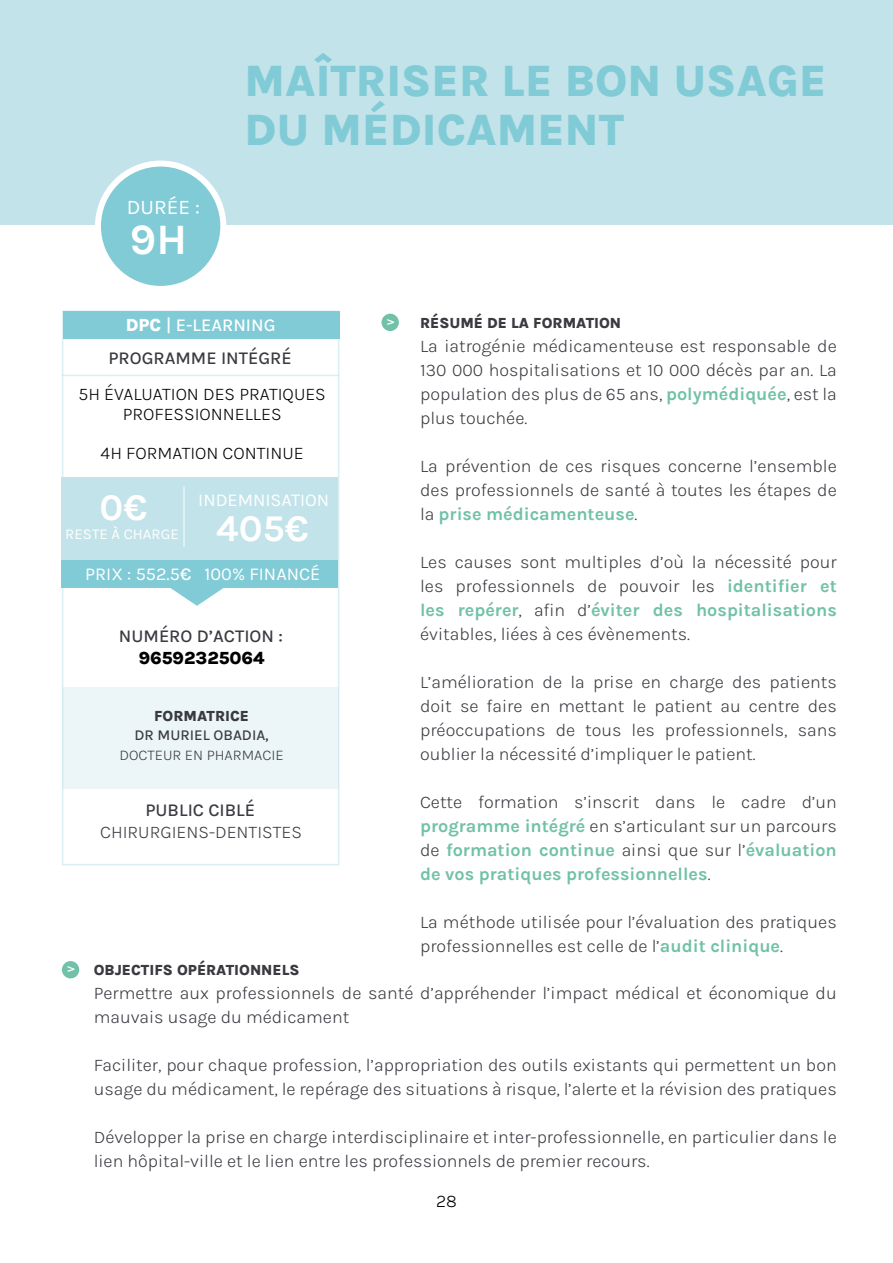
<style>
.page{position:relative;width:893px;height:1263px;background:#fff}
.page>*{position:absolute;margin:0;border:0;box-sizing:border-box;transform-origin:0 0}
.t1{font:800 45px/49.5px "Karla";color:#81cbd6}
.t2{font:700 43.5px "Karla";color:#fff}
.t3{font:700 37.8px "Karla";color:#fff}
.t4{font:20.7px "Karla";color:#fff}
.t5{font:300 18px/24px "Karla";color:#3a3b41;text-align:justify}
.t6{font:300 18px/19.5px "Karla";color:#000;text-align:center}
.t7{font:500 18px "Karla";color:#3a3b41}
.t8{font:18px "Karla";color:#fff}
.t9{font:500 18px "Karla";color:#fff}
.t10{font:800 18px "Karla";color:#000}
.t11{font:800 15px "Karla";color:#3a3b41}
.t12{font:300 15px "Karla";color:#3a3b41}
.t13{font:500 15px "Karla";color:#3a3b41}
.t14{font:15px "Karla";color:#fff}
.t15{font:700 9px "Comic Sans MS";color:#fff}
.s1{font-weight:800}
.s2{font-weight:500}
.s3{font-weight:700;color:#71c1a9}
</style>
<div class="page">
<div style="left:0;top:0;width:893px;height:225px;background:#c1e3e9"></div>
<div style="left:98px;top:164px;width:125px;height:125px;background:#81cbd6;border-radius:50%"></div>
<div style="left:95px;top:161px;width:131px;height:131px;border:6px solid #fff;border-radius:50%"></div>
<div style="left:381px;top:314px;width:18px;height:17px;background:#71c1a9;border-radius:50%"></div>
<svg style="left:61px;top:310px;width:279px;height:556px"></svg>
<div style="left:62px;top:477px;width:276px;height:83px;background:#c1e3e9"></div>
<hr style="left:184px;top:486px;width:1px;height:61px;background:#fff">
<div style="left:63px;top:311px;width:276px;height:27px;background:#81cbd6"></div>
<svg style="left:165px;top:587px;width:64px;height:19px"></svg>
<div style="left:62px;top:687px;width:276px;height:102px;background:#ecf6f8"></div>
<hr style="left:62px;top:375px;width:277px;height:1px;background:#c1e3e9">
<div style="left:62px;top:560px;width:276px;height:27px;background:#81cbd6"></div>
<div style="left:62px;top:961px;width:17px;height:17px;background:#71c1a9;border-radius:50%"></div>
<p class="t4" style="left:127px;top:196px;width:75px">DURÉE :</p>
<h2 class="t2" style="left:130px;top:210px;width:59px">9H</h2>
<h1 class="t1" style="left:244px;top:53px;width:584px">MAÎTRISER LE BON USAGE<br>DU MÉDICAMENT</h1>
<p class="t9" style="left:126px;top:313px;width:151px"><span class="s1">DPC</span> | E-LEARNING</p>
<p class="t7" style="left:108px;top:346px;width:185px">PROGRAMME INTÉGRÉ</p>
<p class="t6" style="left:78px;top:384px;width:249px">5H ÉVALUATION DES PRATIQUES<br>PROFESSIONNELLES</p>
<p class="t6" style="left:101px;top:443px;width:204px">4H FORMATION CONTINUE</p>
<h3 class="t3" style="left:100px;top:482px;width:49px">0€</h3>
<p class="t14" style="left:65px;top:526px;width:115px">RESTE À CHARGE</p>
<p class="t8" style="left:198px;top:490px;width:132px">INDEMNISATION</p>
<h3 class="t3" style="left:216px;top:503px;width:94px">405€</h3>
<p class="t8" style="left:85px;top:564px;width:237px">PRIX : 552.5<span class="s2">€</span> 100% FINANCÉ</p>
<p class="t7" style="left:119px;top:624px;width:165px">NUMÉRO D’ACTION :</p>
<p class="t10" style="left:139px;top:646px;width:127px">96592325064</p>
<p class="t11" style="left:154px;top:705px;width:97px">FORMATRICE</p>
<p class="t13" style="left:134px;top:726px;width:136px">DR MURIEL OBADIA,</p>
<p class="t12" style="left:119px;top:745px;width:166px">DOCTEUR EN PHARMACIE</p>
<p class="t7" style="left:145px;top:798px;width:111px">PUBLIC CIBLÉ</p>
<p class="t5" style="left:100px;top:819px;width:203px">CHIRURGIENS-DENTISTES</p>
<p class="t15" style="left:384px;top:325px;width:8px;rotate:-90deg">V</p>
<p class="t11" style="left:420px;top:312px;width:203px">RÉSUMÉ DE LA FORMATION</p>
<p class="t5" style="left:420px;top:333px;width:418px">La iatrogénie médicamenteuse est responsable de 130 000 hospitalisations et 10 000 décès par an. La population des plus de 65 ans, <span class="s3">polymédiquée</span>, est la plus touchée.</p>
<p class="t5" style="left:420px;top:453px;width:418px">La prévention de ces risques concerne l’ensemble des professionnels de santé à toutes les étapes de la <span class="s3">prise médicamenteuse</span>.</p>
<p class="t5" style="left:420px;top:549px;width:418px">Les causes sont multiples d’où la nécessité pour les professionnels de pouvoir les <span class="s3">identifier et les repérer</span>, afin d’<span class="s3">éviter des hospitalisations </span>évitables, liées à ces évènements.</p>
<p class="t5" style="left:420px;top:669px;width:418px">L’amélioration de la prise en charge des patients doit se faire en mettant le patient au centre des préoccupations de tous les professionnels, sans oublier la nécessité d’impliquer le patient.</p>
<p class="t5" style="left:420px;top:789px;width:418px">Cette formation s’inscrit dans le cadre d’un <span class="s3">programme intégré</span> en s’articulant sur un parcours de <span class="s3">formation continue</span> ainsi que sur l’<span class="s3">évaluation de vos pratiques professionnelles</span>.</p>
<p class="t5" style="left:420px;top:909px;width:418px">La méthode utilisée pour l’évaluation des pratiques professionnelles est celle de l’<span class="s3">audit clinique</span>.</p>
<p class="t15" style="left:65px;top:972px;width:8px;rotate:-90deg">V</p>
<p class="t11" style="left:94px;top:959px;width:207px">OBJECTIFS OPÉRATIONNELS</p>
<p class="t5" style="left:94px;top:980px;width:745px">Permettre aux professionnels de santé d’appréhender l’impact médical et économique du mauvais usage du médicament</p>
<p class="t5" style="left:94px;top:1052px;width:744px">Faciliter, pour chaque profession, l’appropriation des outils existants qui permettent un bon usage du médicament, le repérage des situations à risque, l’alerte et la révision des pratiques</p>
<p class="t5" style="left:94px;top:1124px;width:745px">Développer la prise en charge interdisciplinaire et inter-professionnelle, en particulier dans le lien hôpital-ville et le lien entre les professionnels de premier recours.</p>
<p class="t6" style="left:436px;top:1191px;width:22px">28</p>
</div>
